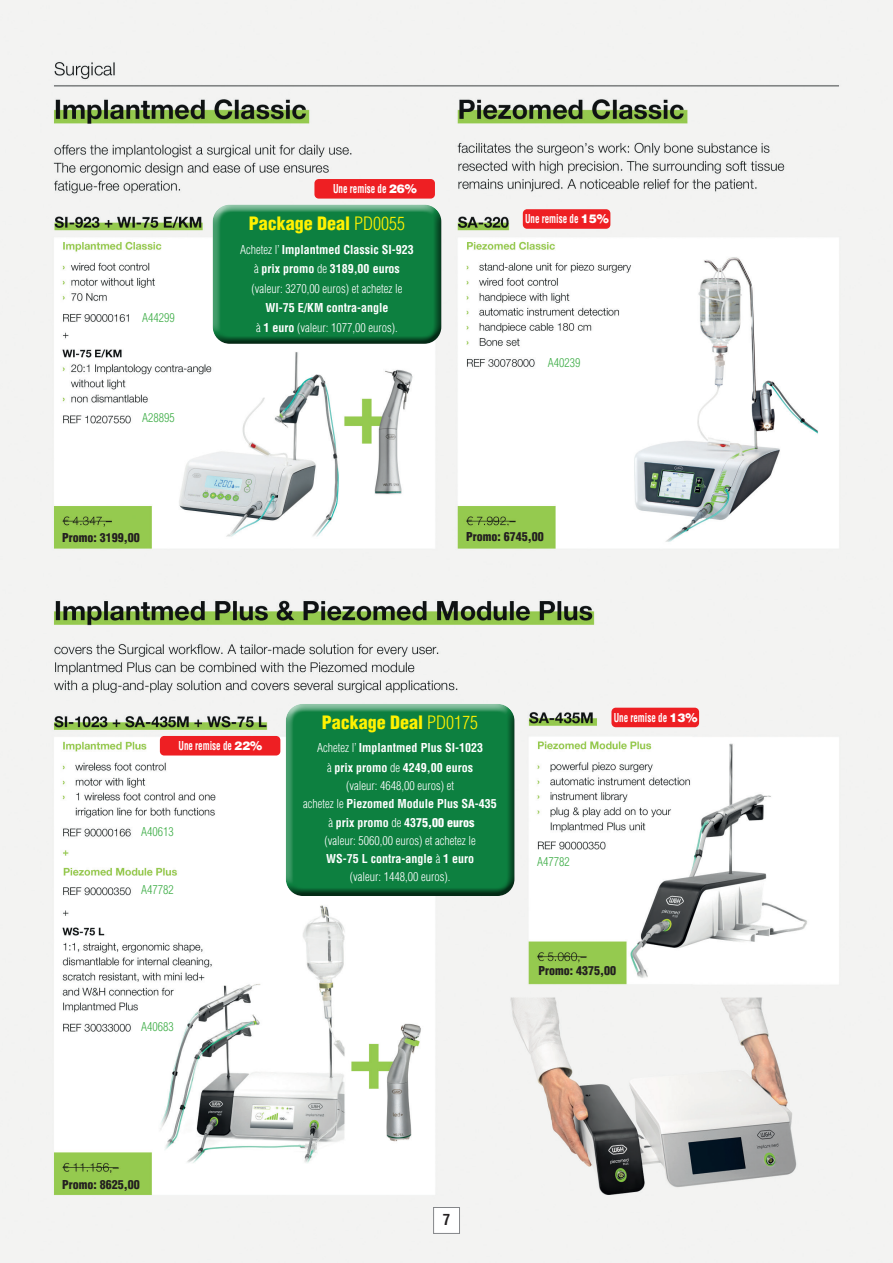
<style>
.page{position:relative;width:893px;height:1263px;background:#fff}
.page>*{position:absolute;margin:0;border:0;box-sizing:border-box;transform-origin:0 0}
.t1{font:900 condensed 18px "Helvetica LT Std";color:#fff101}
.t2{font:700 condensed 15px "Helvetica LT Std";color:#231f20}
.t3{font:300 condensed 12px/18px "Helvetica LT Std";color:#fff;text-align:center}
.t4{font:700 condensed 12px/19.5px "Helvetica LT Std";color:#fff;text-align:center}
.t5{font:700 condensed 12px "Helvetica LT Std";color:#fff;scale:.75 1}
.t6{font:900 condensed 12px "Helvetica LT Std";color:#231f20}
.t7{font:300 condensed 12px "Helvetica LT Std";color:#40ae49}
.s1{font-weight:900;font-stretch:normal}
.s2{font-weight:300}
.s3{font-weight:700}
.s4{font-weight:900}
</style>
<div class="page">
<img style="left:0;top:0;width:893px;height:1263px">
<div style="left:211px;top:203px;width:231px;height:131px;background:#fff;opacity:.75"></div>
<div style="left:211px;top:209px;width:231px;height:135px;background:#231f20;opacity:.75"></div>
<div style="left:314px;top:179px;width:121px;height:20px;background:#ee1f23;border-radius:4px"></div>
<div style="left:283px;top:701px;width:232px;height:186px;background:#fff;opacity:.75"></div>
<div style="left:283px;top:708px;width:232px;height:188px;background:#231f20;opacity:.75"></div>
<div style="left:160px;top:736px;width:120px;height:19px;background:#ee1f23;border-radius:4px"></div>
<div style="left:433px;top:1207px;width:27px;height:26px;background:#fff;border:1px solid #848689"></div>
<div style="left:523px;top:209px;width:87px;height:20px;background:#ee1f23;border-radius:4px"></div>
<div style="left:611px;top:708px;width:88px;height:19px;background:#ee1f23;border-radius:4px"></div>
<p class="t7" style="left:142px;top:311px;width:34px">A44299</p>
<p class="t7" style="left:142px;top:410px;width:34px">A28895</p>
<p class="t5" style="left:333px;top:181px;width:113px">Une remise de <span class="s1">26%</span></p>
<h1 class="t1" style="left:249px;top:212px;width:158px">Package Deal <span class="s2">PD0055</span></h1>
<p class="t3" style="left:240px;top:239px;width:175px;line-height:19.5px">Achetez l’ <span class="s3">Implantmed Classic SI-923 </span>à <span class="s3">prix promo</span> de <span class="s3">3189,00 euros </span>(valeur: 3270,00 euros) et achetez le</p>
<p class="t4" style="left:256px;top:298px;width:143px">WI-75 E/KM contra-angle<br><span class="s2">à</span> 1 euro <span class="s2">(valeur: 1077,00 euros).</span></p>
<p class="t5" style="left:525px;top:211px;width:113px">Une remise de <span class="s1">15%</span></p>
<p class="t7" style="left:548px;top:356px;width:34px">A40239</p>
<p class="t6" style="left:62px;top:530px;width:79px">Promo: 3199,00</p>
<p class="t6" style="left:466px;top:529px;width:79px">Promo: 6745,00</p>
<p class="t5" style="left:179px;top:738px;width:113px">Une remise de <span class="s1">22%</span></p>
<p class="t7" style="left:141px;top:824px;width:34px">A40613</p>
<p class="t7" style="left:141px;top:882px;width:34px">A47782</p>
<h1 class="t1" style="left:322px;top:711px;width:158px">Package Deal <span class="s2">PD0175</span></h1>
<p class="t4" style="left:317px;top:738px;width:167px"><span class="s2">Achetez l’</span> Implantmed Plus SI-1023 <span class="s2">à</span> prix promo <span class="s2">de</span> 4249,00 euros</p>
<p class="t3" style="left:303px;top:776px;width:195px">(valeur: 4648,00 euros) et<br>achetez le <span class="s3">Piezomed Module Plus SA-435</span></p>
<p class="t3" style="left:324px;top:814px;width:153px">à <span class="s3">prix promo</span> de <span class="s3">43</span><span class="s4">75,00 euros </span>(valeur: 5060,00 euros) et achetez le<br><span class="s3">WS-75 L contra-angle</span> à <span class="s3">1 euro </span>(valeur: 1448,00 euros).</p>
<p class="t7" style="left:537px;top:854px;width:34px">A47782</p>
<p class="t5" style="left:614px;top:710px;width:113px">Une remise de <span class="s1">13%</span></p>
<p class="t7" style="left:141px;top:1019px;width:34px">A40683</p>
<p class="t6" style="left:62px;top:1177px;width:79px">Promo: 8625,00</p>
<p class="t6" style="left:538px;top:963px;width:79px">Promo: 4375,00</p>
<p class="t2" style="left:443px;top:1210px;width:9px">7</p>
</div>
